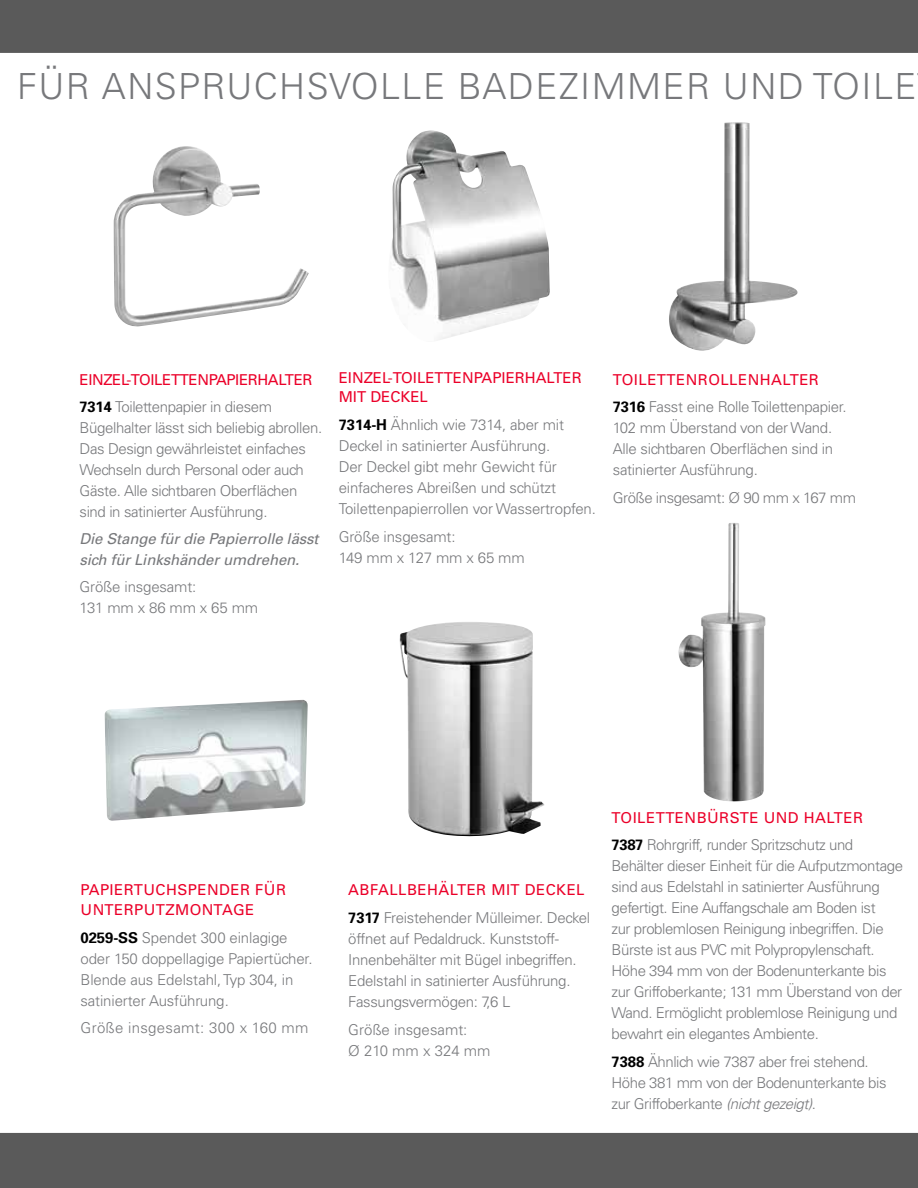
<style>
.page{position:relative;width:918px;height:1188px;background:#5a5a5a}
.page>*{position:absolute;margin:0;border:0;box-sizing:border-box;transform-origin:0 0}
.t1{font:300 36px "Univers";letter-spacing:.04em;color:#77787b}
.t2{font:300 15px/21px "Univers";letter-spacing:-.025em;color:#77787b}
.t3{font:italic 15px/21px "Univers";letter-spacing:-.01em;color:#77787b}
.t4{font:15px/27.8px "Univers";letter-spacing:-.025em;color:#eb0029}
.t5{font:15px/19.5px "Univers";color:#eb0029}
.t6{font:15px/19.5px "Univers";letter-spacing:.03em;color:#eb0029}
.t7{font:300 15px/21px "Univers";color:#77787b}
.t8{font:300 15px "Univers";letter-spacing:.02em;color:#77787b}
.s1{font-weight:700;color:#000}
.s2{font-weight:300;color:#77787b}
.s3{font-weight:400;color:#eb0029}
.s4{font-style:italic}
</style>
<div class="page">
<div style="left:0;top:53px;width:918px;height:1080px;background:#fff"></div>
<img style="left:114px;top:146px;width:195px;height:181px">
<img style="left:676px;top:523px;width:90px;height:279px">
<img style="left:377px;top:131px;width:174px;height:213px">
<img style="left:667px;top:122px;width:134px;height:235px">
<img style="left:400px;top:622px;width:144px;height:217px">
<img style="left:104px;top:700px;width:204px;height:121px">
<h1 class="t1" style="left:17px;top:64px;width:901px">FÜR ANSPRUCHSVOLLE BADEZIMMER UND TOILE</h1>
<p class="t4" style="left:80px;top:365px;width:234px">EINZEL-TOILETTENPAPIERHALTER<br><span class="s1">7314</span> <span class="s2">Toilettenpapier in diesem</span></p>
<p class="t2" style="left:80px;top:417px;width:244px">Bügelhalter lässt sich beliebig abrollen.<br>Das Design gewährleistet einfaches Wechseln durch Personal oder auch Gäste. Alle sichtbaren Oberflächen sind in satinierter Ausführung.</p>
<p class="t3" style="left:80px;top:528px;width:240px">Die Stange für die Papierrolle lässt sich für Linkshänder umdrehen.</p>
<p class="t2" style="left:80px;top:576px;width:180px">Größe insgesamt:<br>131 mm x 86 mm x 65 mm</p>
<p class="t5" style="left:339px;top:368px;width:245px">EINZEL-TOILETTENPAPIERHALTER<br>MIT DECKEL</p>
<p class="t2" style="left:339px;top:414px;width:259px"><span class="s1">7314-H</span> Ähnlich wie 7314, aber mit Deckel in satinierter Ausführung.<br>Der Deckel gibt mehr Gewicht für einfacheres Abreißen und schützt Toilettenpapierrollen vor Wassertropfen.</p>
<p class="t2" style="left:339px;top:526px;width:188px">Größe insgesamt:<br>149 mm x 127 mm x 65 mm</p>
<p class="t2" style="left:613px;top:365px;width:235px;line-height:27.8px"><span class="s3">TOILETTENROLLENHALTER<br></span><span class="s1">7316</span> Fasst eine Rolle Toilettenpapier.</p>
<p class="t2" style="left:613px;top:417px;width:222px;text-align:justify">102 mm Überstand von der Wand.<br>Alle sichtbaren Oberflächen sind in satinierter Ausführung.</p>
<p class="t2" style="left:613px;top:487px;width:245px">Größe insgesamt: Ø 90 mm x 167 mm</p>
<p class="t6" style="left:81px;top:880px;width:207px">PAPIERTUCHSPENDER FÜR<br>UNTERPUTZMONTAGE</p>
<p class="t2" style="left:81px;top:926px;width:233px"><span class="s1">0259-SS</span> Spendet 300 einlagige oder 150 doppellagige Papiertücher.<br>Blende aus Edelstahl, Typ 304, in satinierter Ausführung.</p>
<p class="t8" style="left:81px;top:1019px;width:230px">Größe insgesamt: 300 x 160 mm</p>
<p class="t2" style="left:348px;top:876px;width:243px;line-height:27.8px"><span class="s3">ABFALLBEHÄLTER MIT DECKEL<br></span><span class="s1">7317</span> Freistehender Mülleimer. Deckel</p>
<p class="t2" style="left:348px;top:928px;width:230px">öffnet auf Pedaldruck. Kunststoff-Innenbehälter mit Bügel inbegriffen.<br>Edelstahl in satinierter Ausführung.<br>Fassungsvermögen: 7,6 L</p>
<p class="t7" style="left:348px;top:1019px;width:144px">Größe insgesamt:<br>Ø 210 mm x 324 mm</p>
<p class="t2" style="left:612px;top:803px;width:253px;line-height:27.8px"><span class="s3">TOILETTENBÜRSTE UND HALTER<br></span><span class="s1">7387</span> Rohrgriff, runder Spritzschutz und</p>
<p class="t2" style="left:612px;top:855px;width:293px">Behälter dieser Einheit für die Aufputzmontage sind aus Edelstahl in satinierter Ausführung gefertigt. Eine Auffangschale am Boden ist<br>zur problemlosen Reinigung inbegriffen. Die Bürste ist aus PVC mit Polypropylenschaft.<br>Höhe 394 mm von der Bodenunterkante bis zur Griffoberkante; 131 mm Überstand von der Wand. Ermöglicht problemlose Reinigung und bewahrt ein elegantes Ambiente.</p>
<p class="t2" style="left:612px;top:1051px;width:276px"><span class="s1">7388</span> Ähnlich wie 7387 aber frei stehend.<br>Höhe 381 mm von der Bodenunterkante bis zur Griffoberkante <span class="s4">(nicht gezeigt)</span>.</p>
</div>
